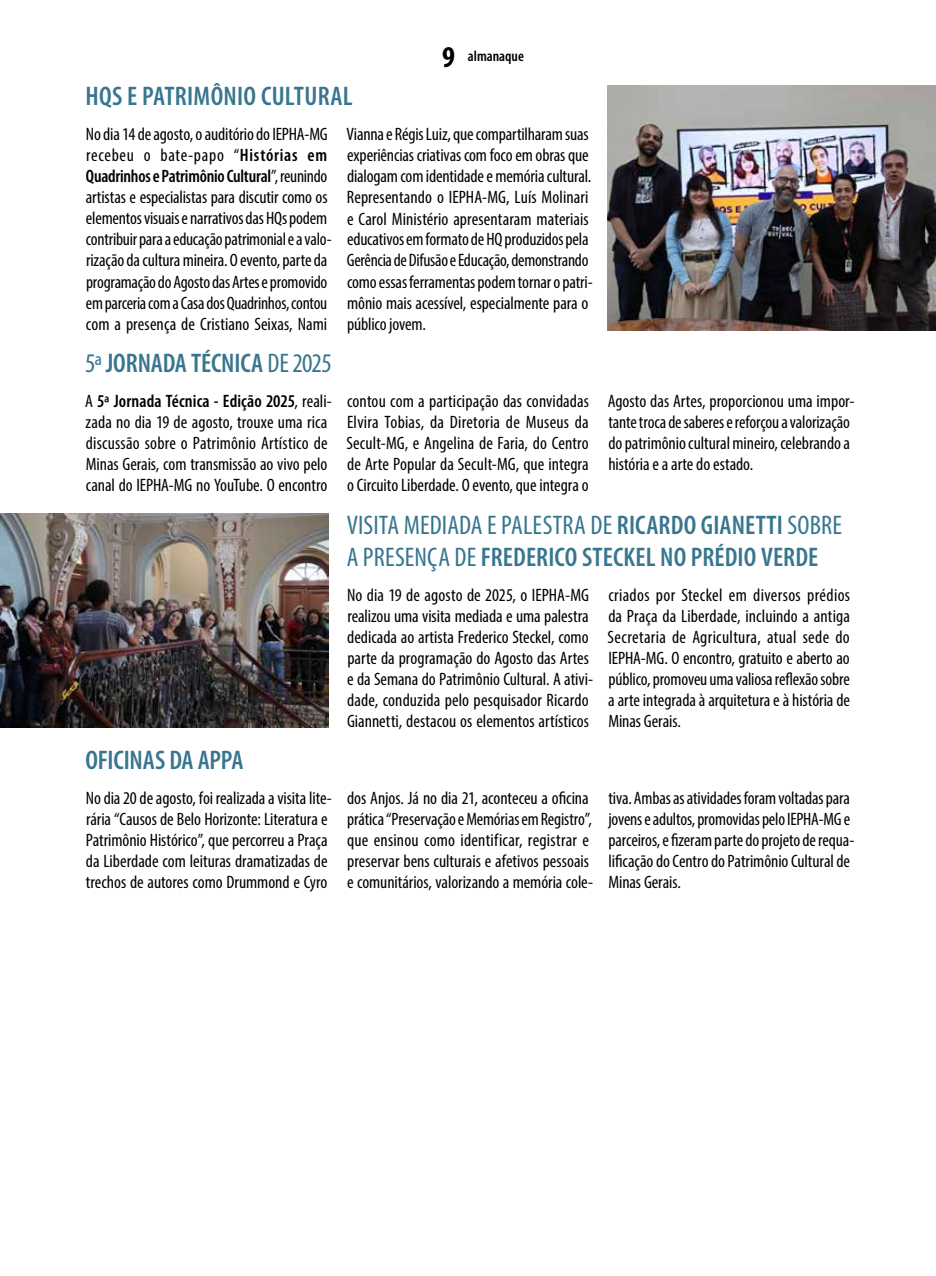
<style>
.page{position:relative;width:936px;height:1276px;background:#fff}
.page>*{position:absolute;margin:0;border:0;box-sizing:border-box;transform-origin:0 0}
.t1{font:600 condensed 27px "Myriad Pro";letter-spacing:.005em;color:#37768e}
.t2{font:condensed 27px "Myriad Pro";color:#37768e}
.t3{font:condensed 18px/21px "Myriad Pro";letter-spacing:-.005em;color:#000}
.t4{font:600 condensed 15px "Myriad Pro";color:#000}
.s1{font-weight:700;font-size:30.3px}
.s2{font-weight:600}
.s3{font-weight:400}
</style>
<div class="page">
<img style="left:607px;top:85px;width:328px;height:245px">
<img style="left:0;top:513px;width:328px;height:214px">
<p class="t4" style="left:442px;top:47px;width:83px"><span class="s1">9</span> ALMANAQUE</p>
<h1 class="t1" style="left:85px;top:80px;width:269px">HQS E PATRIMÔNIO CULTURAL</h1>
<p class="t3" style="left:86px;top:124px;width:247px">No dia 14 de agosto, o auditório do IEPHA-MG recebeu o bate-papo “<span class="s2">HISTÓRIAS EM QUADRINHOS E PATRIMÔNIO CULTURAL</span>”, reunindo artistas e especialistas para discutir como os elementos visuais e narrativos das HQs podem contribuir para a educação patrimonial e a valo&shy;rização da cultura mineira. O evento, parte da programação do Agosto das Artes e promovido em parceria com a Casa dos Quadrinhos, contou com a presença de Cristiano Seixas, Nami</p>
<p class="t3" style="left:346px;top:124px;width:248px">Vianna e Régis Luiz, que compartilharam suas experiências criativas com foco em obras que dialogam com identidade e memória cultural.<br>Representando o IEPHA-MG, Luís Molinari e Carol Ministério apresentaram materiais educativos em formato de HQ produzidos pela Gerência de Difusão e Educação, demonstrando como essas ferramentas podem tornar o patri&shy;mônio mais acessível, especialmente para o público jovem.</p>
<h1 class="t1" style="left:85px;top:346px;width:248px"><span class="s3">5ª</span> JORNADA TÉCNICA <span class="s3">de 2025</span></h1>
<p class="t3" style="left:85px;top:390px;width:248px">A <span class="s2">5ª JORNADA TÉCNICA - EDIÇÃO 2025</span>, reali&shy;zada no dia 19 de agosto, trouxe uma rica discussão sobre o Patrimônio Artístico de Minas Gerais, com transmissão ao vivo pelo canal do IEPHA-MG no YouTube. O encontro</p>
<p class="t3" style="left:346px;top:390px;width:244px;text-align:justify">contou com a participação das convidadas Elvira Tobias, da Diretoria de Museus da Secult-MG, e Angelina de Faria, do Centro de Arte Popular da Secult-MG, que integra o Circuito Liberdade. O evento, que integra o</p>
<p class="t3" style="left:607px;top:390px;width:248px">Agosto das Artes, proporcionou uma impor&shy;tante troca de saberes e reforçou a valorização do patrimônio cultural mineiro, celebrando a história e a arte do estado.</p>
<h1 class="t1" style="left:85px;top:743px;width:160px">OFICINAS DA APPA</h1>
<h1 class="t2" style="left:346px;top:508px;width:21px">Visita</h1>
<h1 class="t2" style="left:404px;top:508px;width:13px">mediada</h1>
<h1 class="t2" style="left:487px;top:508px;width:26px">e palestra</h1>
<h1 class="t1" style="left:590px;top:508px;width:209px"><span class="s3">de</span> RICARDO GIANETTI<span class="s3">sobre</span></h1>
<h1 class="t2" style="left:347px;top:541px;width:28px">apresen</h1>
<h1 class="t1" style="left:427px;top:540px;width:392px"><span class="s3">ça de</span> FREDERICO STECKEL NO PRÉDIO VERDE</h1>
<p class="t3" style="left:347px;top:584px;width:247px">No dia 19 de agosto de 2025, o IEPHA-MG realizou uma visita mediada e uma palestra dedicada ao artista Frederico Steckel, como parte da programação do Agosto das Artes e da Semana do Patrimônio Cultural. A ativi&shy;dade, conduzida pelo pesquisador Ricardo Giannetti, destacou os elementos artísticos</p>
<p class="t3" style="left:607px;top:584px;width:244px;text-align:justify">criados por Steckel em diversos prédios da Praça da Liberdade, incluindo a antiga Secretaria de Agricultura, atual sede do IEPHA-MG. O encontro, gratuito e aberto ao público, promoveu uma valiosa reflexão sobre a arte integrada à arquitetura e à história de Minas Gerais.</p>
<p class="t3" style="left:86px;top:788px;width:247px">No dia 20 de agosto, foi realizada a visita lite&shy;rária “Causos de Belo Horizonte: Literatura e Patrimônio Histórico”, que percorreu a Praça da Liberdade com leituras dramatizadas de trechos de autores como Drummond e Cyro</p>
<p class="t3" style="left:347px;top:788px;width:247px">dos Anjos. Já no dia 21, aconteceu a oficina prática “Preservação e Memórias em Registro”, que ensinou como identificar, registrar e preservar bens culturais e afetivos pessoais e comunitários, valorizando a memória cole-</p>
<p class="t3" style="left:608px;top:788px;width:247px">tiva. Ambas as atividades foram voltadas para jovens e adultos, promovidas pelo IEPHA-MG e parceiros, e fizeram parte do projeto de requa&shy;lificação do Centro do Patrimônio Cultural de Minas Gerais.</p>
</div>
